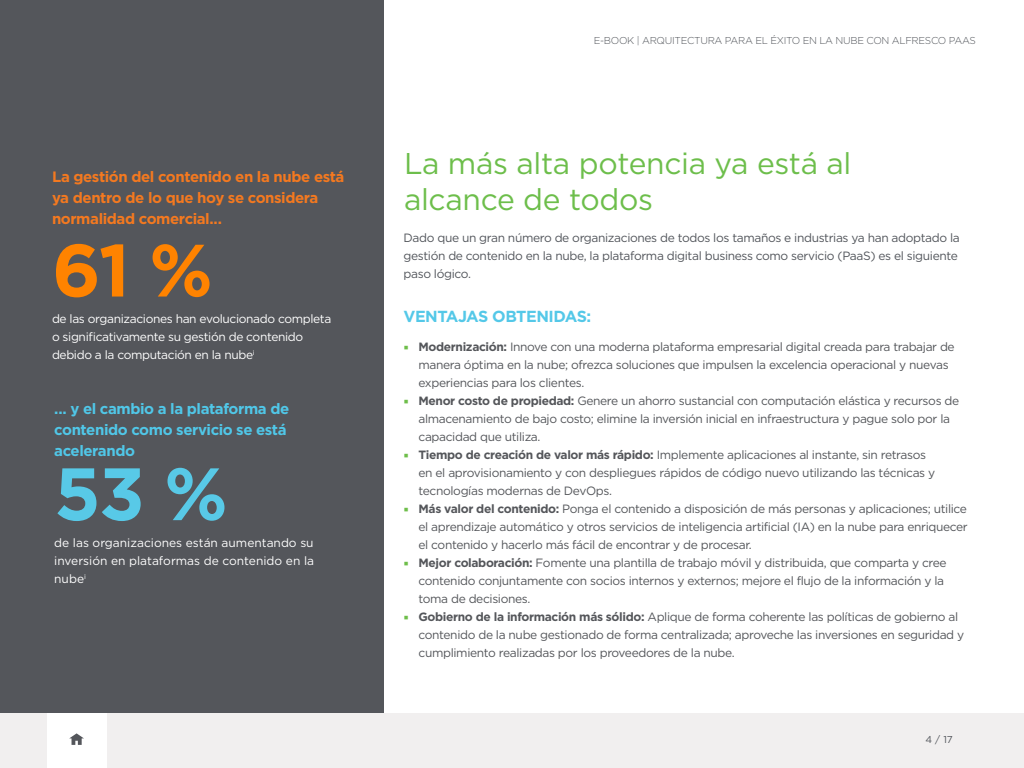
<style>
.page{position:relative;width:1024px;height:768px;background:#fff}
.page>*{position:absolute;margin:0;border:0;box-sizing:border-box;transform-origin:0 0}
.t1{font:700 74px "Gotham";color:#ff8300}
.t2{font:700 74px "Gotham";color:#58c9e7}
.t3{font:30px/36px "Gotham";letter-spacing:-.01em;color:#6dbe4b}
.t4{font:700 16px "Gotham";letter-spacing:-.03em;color:#54c8e8}
.t5{font:700 15px/21px "Gotham";letter-spacing:-.03em;color:#f47920}
.t6{font:700 15px/21px "Gotham";letter-spacing:-.03em;color:#50c7e8}
.t7{font:12px/18px "Gotham HTF";letter-spacing:-.03em;color:#54565a}
.t8{font:12px/18px "Gotham";letter-spacing:-.03em;color:#fff;text-align:justify}
.t9{font:12px/18px "Gotham";letter-spacing:-.03em;color:#52555b}
.t10{font:300 10px "Gotham HTF";letter-spacing:-.03em;color:#52555b}
.t11{font:10px "Gotham HTF";color:#52555b}
.s1{font-family:"Gotham";font-weight:700}
</style>
<div class="page">
<div style="left:0;top:713px;width:1024px;height:55px;background:#f1efef"></div>
<div style="left:47px;top:713px;width:59px;height:55px;background:#fff"></div>
<svg style="left:69px;top:733px;width:15px;height:12px"></svg>
<div style="left:0;top:0;width:384px;height:713px;background:#54565b"></div>
<p class="t5" style="left:52px;top:166px;width:294px">La gestión del contenido en la nube está ya dentro de lo que hoy se considera normalidad comercial...</p>
<h1 class="t1" style="left:52px;top:221px;width:162px">61 %</h1>
<p class="t8" style="left:52px;top:309px;width:281px;text-align:left">de las organizaciones han evolucionado completa o significativamente su gestión de contenido debido a la computación en la nube<sup>i</sup></p>
<p class="t6" style="left:54px;top:398px;width:237px">... y el cambio a la plataforma de contenido como servicio se está acelerando</p>
<h1 class="t2" style="left:54px;top:445px;width:175px">53 %</h1>
<p class="t8" style="left:54px;top:533px;width:261px">de las organizaciones están aumentando su inversión en plataformas de contenido en la nube<sup>i</sup></p>
<p class="t10" style="left:594px;top:35px;width:384px">E-BOOK | ARQUITECTURA PARA EL ÉXITO EN LA NUBE CON ALFRESCO PAAS</p>
<h2 class="t3" style="left:404px;top:144px;width:449px">La más alta potencia ya está al alcance de todos</h2>
<p class="t9" style="left:404px;top:228px;width:558px">Dado que un gran número de organizaciones de todos los tamaños e industrias ya han adoptado la gestión de contenido en la nube, la plataforma digital business como servicio (PaaS) es el siguiente paso lógico.</p>
<h3 class="t4" style="left:404px;top:305px;width:189px">VENTAJAS OBTENIDAS:</h3>
<p class="t7" style="left:419px;top:337px;width:551px"><span class="s1">Modernización:</span> Innove con una moderna plataforma empresarial digital creada para trabajar de manera óptima en la nube; ofrezca soluciones que impulsen la excelencia operacional y nuevas experiencias para los clientes.<br><span class="s1">Menor costo de propiedad:</span> Genere un ahorro sustancial con computación elástica y recursos de almacenamiento de bajo costo; elimine la inversión inicial en infraestructura y pague solo por la capacidad que utiliza.<br><span class="s1">Tiempo de creación de valor más rápido:</span> Implemente aplicaciones al instante, sin retrasos<br>en el aprovisionamiento y con despliegues rápidos de código nuevo utilizando las técnicas y tecnologías modernas de DevOps.<br><span class="s1">Más valor del contenido:</span> Ponga el contenido a disposición de más personas y aplicaciones; utilice el aprendizaje automático y otros servicios de inteligencia artificial (IA) en la nube para enriquecer el contenido y hacerlo más fácil de encontrar y de procesar.<br><span class="s1">Mejor colaboración:</span> Fomente una plantilla de trabajo móvil y distribuida, que comparta y cree contenido conjuntamente con socios internos y externos; mejore el flujo de la información y la toma de decisiones.<br><span class="s1">Gobierno de la información más sólido:</span> Aplique de forma coherente las políticas de gobierno al contenido de la nube gestionado de forma centralizada; aproveche las inversiones en seguridad y cumplimiento realizadas por los proveedores de la nube.</p>
<p class="t11" style="left:926px;top:734px;width:29px">4 / 17</p>
</div>
